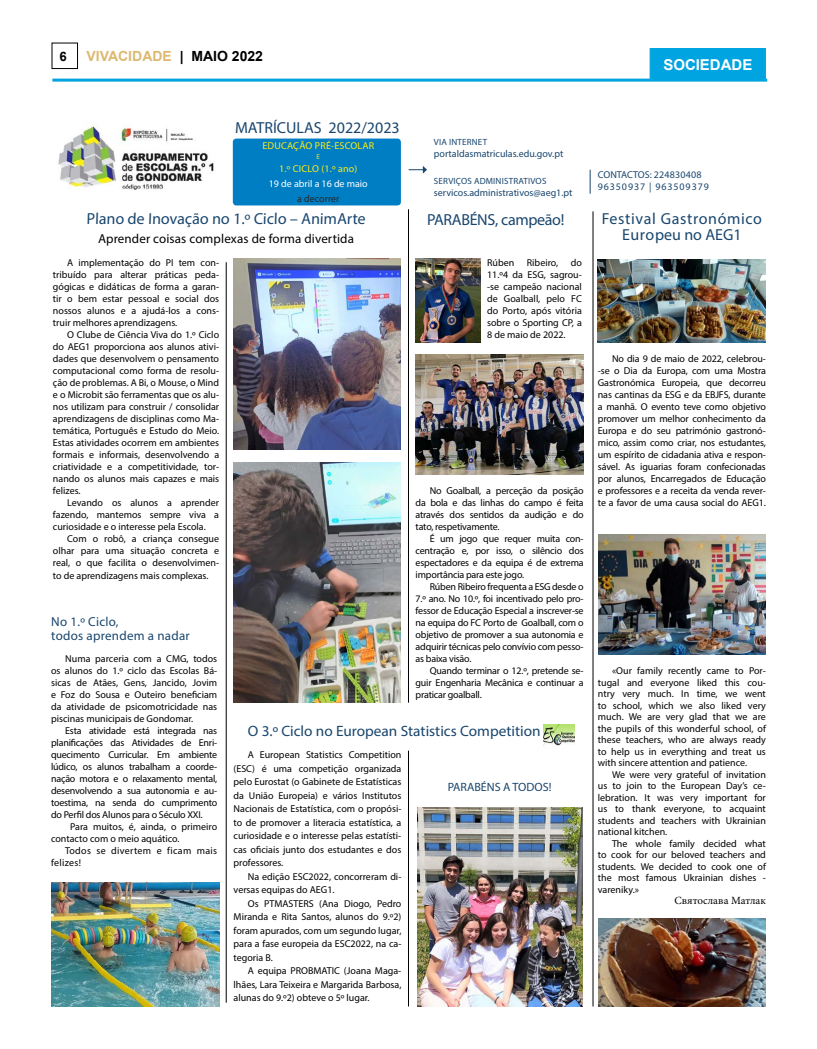
<style>
.page{position:relative;width:817px;height:1049px;background:#fff}
.page>*{position:absolute;margin:0;border:0;box-sizing:border-box;transform-origin:0 0}
.t1{font:16px "Myriad Pro";color:#19466e}
.t2{font:16px/16px "Myriad Pro";letter-spacing:.04em;color:#19466e;text-align:center}
.t3{font:16px "Myriad Pro";letter-spacing:-.02em;color:#19466e}
.t4{font:15px "Myriad Pro";color:#19466e}
.t5{font:700 15px "Arial";color:#fff}
.t6{font:700 14px "Arial";color:#ddb970}
.t7{font:13px "Myriad Pro";letter-spacing:.01em;color:#000}
.t8{font:13px/14px "Myriad Pro";letter-spacing:.02em;color:#19466e}
.t9{font:700 13px "Arial";color:#000}
.t10{font:12px "Myriad Pro";color:#19466e}
.t11{font:11px "Minion Pro";color:#000}
.t12{font:10px/12px "Myriad Pro";color:#000;text-align:justify}
.t13{font:10px "Myriad Pro";color:#19466e}
.t14{font:10px/12px "Myriad Pro";letter-spacing:.03em;color:#19466e}
.t15{font:10px "Myriad Pro";letter-spacing:.02em;color:#ffec15}
.t16{font:10px/12px "Myriad Pro";letter-spacing:.03em;color:#000}
.t17{font:10px "Myriad Pro";color:#fff}
.t18{font:10px "Myriad Pro";color:#272828}
.t19{font:9px "Myriad Pro";letter-spacing:.02em;color:#19466e}
.t20{font:7px "Myriad Pro";color:#ffec15}
.s1{color:#000}
</style>
<div class="page">
<div style="left:51px;top:43px;width:27px;height:26px;border:1px solid #000"></div>
<hr style="left:52px;top:79px;width:715px;height:3px;background:#00a4e0">
<div style="left:649px;top:48px;width:116px;height:33px;background:#00a4e0;border:1px solid #00a4e0"></div>
<hr style="left:408px;top:751px;width:1px;height:255px;background:#000">
<hr style="left:592px;top:211px;width:1px;height:795px;background:#000">
<hr style="left:226px;top:262px;width:1px;height:741px;background:#000">
<img style="left:58px;top:126px;width:156px;height:64px">
<img style="left:233px;top:259px;width:168px;height:191px">
<img style="left:233px;top:463px;width:167px;height:240px">
<img style="left:51px;top:883px;width:168px;height:123px">
<img style="left:417px;top:807px;width:165px;height:199px">
<img style="left:543px;top:725px;width:31px;height:24px">
<img style="left:415px;top:259px;width:65px;height:84px">
<hr style="left:408px;top:209px;width:1px;height:494px;background:#000">
<img style="left:597px;top:259px;width:168px;height:84px">
<img style="left:415px;top:354px;width:168px;height:121px">
<img style="left:598px;top:534px;width:167px;height:120px">
<img style="left:598px;top:919px;width:167px;height:87px">
<div style="left:233px;top:139px;width:168px;height:66px;background:#007ec3;border-radius:4px"></div>
<svg style="left:589px;top:170px;width:1px;height:24px"></svg>
<svg style="left:408px;top:166px;width:19px;height:8px"></svg>
<h3 class="t9" style="left:60px;top:47px;width:9px">6</h3>
<h3 class="t6" style="left:86px;top:46px;width:178px">VIVACIDADE <span class="s1">| MAIO 2022</span></h3>
<h2 class="t5" style="left:663px;top:54px;width:90px">SOCIEDADE</h2>
<h1 class="t1" style="left:235px;top:118px;width:166px">MATRÍCULAS 2022/2023</h1>
<p class="t15" style="left:262px;top:140px;width:113px">EDUCAÇÃO PRÉ-ESCOLAR</p>
<p class="t20" style="left:316px;top:152px;width:5px">E</p>
<p class="t15" style="left:279px;top:163px;width:80px">1.º CICLO (1.º ano)</p>
<p class="t17" style="left:269px;top:178px;width:100px">19 de abril a 16 de maio</p>
<p class="t18" style="left:297px;top:193px;width:44px">a decorrer</p>
<h1 class="t1" style="left:87px;top:208px;width:281px">Plano de Inovação no 1.º Ciclo – AnimArte</h1>
<h3 class="t7" style="left:98px;top:230px;width:257px">Aprender coisas complexas de forma divertida</h3>
<p class="t19" style="left:434px;top:137px;width:55px">VIA INTERNET</p>
<p class="t13" style="left:434px;top:148px;width:131px">portaldasmatriculas.edu.gov.pt</p>
<p class="t19" style="left:434px;top:176px;width:114px">SERVIÇOS ADMINISTRATIVOS</p>
<p class="t13" style="left:434px;top:187px;width:140px">servicos.administrativos@aeg1.pt</p>
<h1 class="t3" style="left:427px;top:210px;width:139px">PARABÉNS, campeão!</h1>
<p class="t12" style="left:53px;top:257px;width:168px;text-indent:14px">A implementação do PI tem con&shy;tribuído para alterar práticas peda&shy;gógicas e didáticas de forma a garan&shy;tir o bem estar pessoal e social dos nossos alunos e a ajudá-los a cons&shy;truir melhores aprendizagens.</p>
<p class="t12" style="left:53px;top:329px;width:168px;text-indent:14px">O Clube de Ciência Viva do 1.º Ciclo do AEG1 proporciona aos alunos ativi&shy;dades que desenvolvem o pensamento computacional como forma de resolu&shy;ção de problemas. A Bi, o Mouse, o Mind e o Microbit são ferramentas que os alu&shy;nos utilizam para construir / consolidar aprendizagens de disciplinas como Ma&shy;temática, Português e Estudo do Meio.<br>Estas atividades ocorrem em ambientes formais e informais, desenvolvendo a criatividade e a competitividade, tor&shy;nando os alunos mais capazes e mais felizes.</p>
<p class="t12" style="left:53px;top:497px;width:168px;text-indent:14px">Levando os alunos a aprender fazendo, mantemos sempre viva a curiosidade e o interesse pela Escola.</p>
<p class="t12" style="left:53px;top:533px;width:168px;text-indent:14px">Com o robô, a criança consegue olhar para uma situação concreta e real, o que facilita o desenvolvimen&shy;to de aprendizagens mais complexas.</p>
<h3 class="t8" style="left:51px;top:615px;width:140px">No 1.º Ciclo,<br>todos aprendem a nadar</h3>
<p class="t12" style="left:51px;top:653px;width:168px;text-indent:14px">Numa parceria com a CMG, todos os alunos do 1.º ciclo das Escolas Bá&shy;sicas de Atães, Gens, Jancido, Jovim e Foz do Sousa e Outeiro beneficiam da atividade de psicomotricidade nas piscinas municipais de Gondomar.</p>
<p class="t12" style="left:51px;top:725px;width:168px;text-indent:14px">Esta atividade está integrada nas planificações das Atividades de Enri&shy;quecimento Curricular. Em ambiente lúdico, os alunos trabalham a coorde&shy;nação motora e o relaxamento mental, desenvolvendo a sua autonomia e au&shy;toestima, na senda do cumprimento do Perfil dos Alunos para o Século XXI.</p>
<p class="t12" style="left:51px;top:821px;width:168px;text-indent:19px">Para muitos, é, ainda, o primeiro contacto com o meio aquático.</p>
<p class="t16" style="left:51px;top:845px;width:168px;text-indent:14px">Todos se divertem e ficam mais felizes!</p>
<p class="t12" style="left:487px;top:257px;width:96px;text-indent:84px">do 11.º4 da ESG, sagrou--se campeão nacional de Goalball, pelo FC do Porto, após vitória sobre o Sporting CP, a 8 de maio de 2022.</p>
<p class="t12" style="left:487px;top:257px;width:29px">Rúben</p>
<p class="t12" style="left:526px;top:257px;width:33px">Ribeiro,</p>
<p class="t12" style="left:415px;top:485px;width:169px;text-indent:14px">No Goalball, a perceção da posição da bola e das linhas do campo é feita através dos sentidos da audição e do tato, respetivamente.</p>
<p class="t12" style="left:415px;top:533px;width:169px;text-indent:14px">É um jogo que requer muita con&shy;centração e, por isso, o silêncio dos espectadores e da equipa é de extrema importância para este jogo.</p>
<p class="t12" style="left:415px;top:581px;width:169px;text-indent:14px">Rúben Ribeiro frequenta a ESG desde o 7.º ano. No 10.º, foi incentivado pelo pro&shy;fessor de Educação Especial a inscrever-se na equipa do FC Porto de Goalball, com o objetivo de promover a sua autonomia e adquirir técnicas pelo convívio com pesso&shy;as baixa visão.</p>
<p class="t12" style="left:415px;top:665px;width:169px;text-indent:14px">Quando terminar o 12.º, pretende se&shy;guir Engenharia Mecânica e continuar a praticar goalball.</p>
<h2 class="t4" style="left:248px;top:722px;width:294px">O 3.º Ciclo no European Statistics Competition</h2>
<p class="t12" style="left:233px;top:748px;width:169px;line-height:13.5px;text-indent:14px">A European Statistics Competition (ESC) é uma competição organizada pelo Eurostat (o Gabinete de Estatísticas da União Europeia) e vários Institutos Nacionais de Estatística, com o propósi&shy;to de promover a literacia estatística, a curiosidade e o interesse pelas estatísti&shy;cas oficiais junto dos estudantes e dos professores.</p>
<p class="t12" style="left:233px;top:869px;width:169px;line-height:13.5px;text-indent:14px">Na edição ESC2022, concorreram di&shy;versas equipas do AEG1.</p>
<p class="t12" style="left:233px;top:896px;width:169px;line-height:13.5px;text-indent:14px">Os PTMASTERS (Ana Diogo, Pedro Miranda e Rita Santos, alunos do 9.º2) foram apurados, com um segundo lugar, para a fase europeia da ESC2022, na ca&shy;tegoria B.</p>
<p class="t12" style="left:233px;top:964px;width:169px;line-height:13.5px;text-indent:14px">A equipa PROBMATIC (Joana Maga&shy;lhães, Lara Teixeira e Margarida Barbosa, alunas do 9.º2) obteve o 5º lugar.</p>
<p class="t10" style="left:447px;top:779px;width:105px">PARABÉNS A TODOS!</p>
<p class="t14" style="left:597px;top:168px;width:112px">CONTACTOS: 224830408<br>96350937 | 963509379</p>
<h1 class="t2" style="left:601px;top:210px;width:162px">Festival Gastronómico<br>Europeu no AEG1</h1>
<p class="t12" style="left:597px;top:352px;width:169px;text-indent:14px">No dia 9 de maio de 2022, celebrou--se o Dia da Europa, com uma Mostra Gastronómica Europeia, que decorreu nas cantinas da ESG e da EBJFS, durante a manhã. O evento teve como objetivo promover um melhor conhecimento da Europa e do seu património gastronó&shy;mico, assim como criar, nos estudantes, um espírito de cidadania ativa e respon&shy;sável. As iguarias foram confecionadas por alunos, Encarregados de Educação e professores e a receita da venda rever&shy;te a favor de uma causa social do AEG1.</p>
<p class="t12" style="left:597px;top:665px;width:169px;line-height:11.5px;text-indent:14px">«Our family recently came to Por&shy;tugal and everyone liked this cou&shy;ntry very much. In time, we went to school, which we also liked very much. We are very glad that we are the pupils of this wonderful school, of these teachers, who are always ready to help us in everything and treat us with sincere attention and patience.</p>
<p class="t12" style="left:597px;top:768px;width:169px;line-height:11.5px;text-indent:14px">We were very grateful of invitation us to join to the European Day’s ce&shy;lebration. It was very important for us to thank everyone, to acquaint students and teachers with Ukrainian national kitchen.</p>
<p class="t12" style="left:597px;top:837px;width:169px;line-height:11.5px;text-indent:14px">The whole family decided what to cook for our beloved teachers and students. We decided to cook one of the most famous Ukrainian dishes - vareniky.»</p>
<p class="t11" style="left:674px;top:893px;width:93px">Святослава Матлак</p>
</div>
